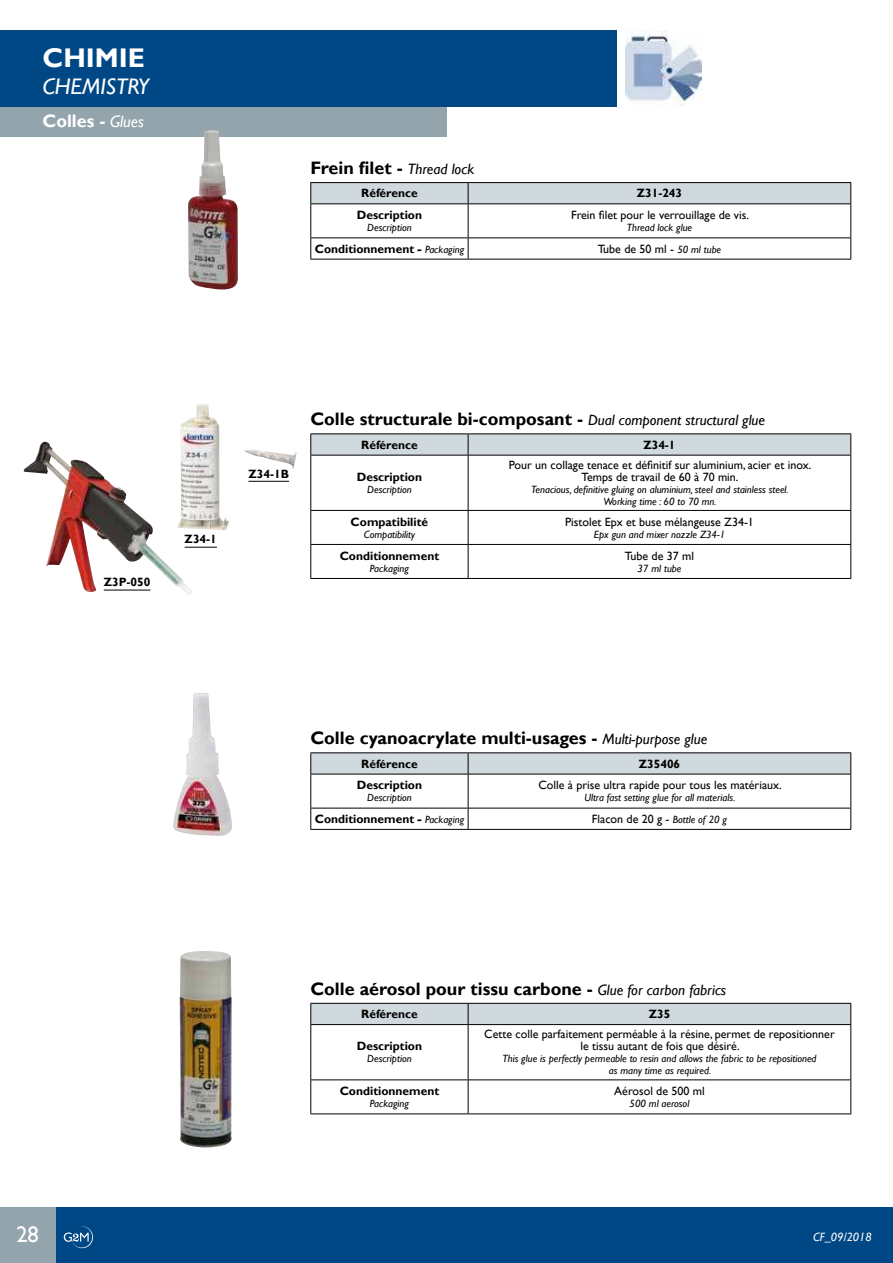
<style>
.page{position:relative;width:893px;height:1263px;background:#fff}
.page>*{position:absolute;margin:0;border:0;box-sizing:border-box;transform-origin:0 0}
.t1{font:700 27px "Gill Sans";color:#fff}
.t2{font:italic 22.5px "Gill Sans";color:#fff}
.t3{font:22.5px "Gill Sans";color:#fff}
.t4{font:700 18px "Gill Sans";color:#000}
.t5{font:700 18px "Gill Sans";color:#fff}
.t6{font:12px/12px "Gill Sans";color:#000;text-align:center}
.t7{font:700 12px "Gill Sans";color:#000}
.t8{font:italic 12px "Gill Sans";color:#fff}
.t9{font:italic 10.5px/12px "Gill Sans";color:#000;text-align:center}
.s1{font-weight:400;font-style:italic;font-size:16.5px}
.s2{font-weight:400;font-style:italic;font-size:15px}
.s3{font-style:italic}
.s4{font-weight:400;font-style:italic;font-size:10.5px}
.s5{font-style:italic;font-size:10.5px}
</style>
<div class="page">
<img style="left:625px;top:30px;width:77px;height:76px">
<div style="left:0;top:103px;width:446px;height:34px;background:#94a4ad"></div>
<div style="left:0;top:30px;width:617px;height:76px;background:#004885"></div>
<div style="left:0;top:1208px;width:893px;height:55px;background:#004885"></div>
<div style="left:0;top:1208px;width:55px;height:55px;background:#94a4ad"></div>
<svg style="left:64px;top:1226px;width:29px;height:22px"></svg>
<svg style="left:311px;top:456px;width:539px;height:122px"></svg>
<hr style="left:310px;top:433px;width:158px;height:1px;background:#000">
<hr style="left:468px;top:433px;width:383px;height:1px;background:#000">
<svg style="left:310px;top:434px;width:541px;height:21px;background:#c7d0d4"></svg>
<hr style="left:310px;top:455px;width:158px;height:1px;background:#000">
<hr style="left:310px;top:455px;width:1px;height:55px;background:#000">
<hr style="left:468px;top:455px;width:383px;height:1px;background:#000">
<hr style="left:468px;top:455px;width:1px;height:55px;background:#000">
<hr style="left:850px;top:455px;width:1px;height:55px;background:#000">
<hr style="left:310px;top:510px;width:158px;height:1px;background:#000">
<hr style="left:310px;top:511px;width:1px;height:33px;background:#000">
<hr style="left:468px;top:510px;width:383px;height:1px;background:#000">
<hr style="left:468px;top:511px;width:1px;height:33px;background:#000">
<hr style="left:850px;top:511px;width:1px;height:33px;background:#000">
<hr style="left:310px;top:544px;width:158px;height:1px;background:#000">
<hr style="left:310px;top:545px;width:1px;height:33px;background:#000">
<hr style="left:468px;top:544px;width:383px;height:1px;background:#000">
<hr style="left:468px;top:545px;width:1px;height:33px;background:#000">
<hr style="left:850px;top:545px;width:1px;height:33px;background:#000">
<hr style="left:310px;top:578px;width:158px;height:1px;background:#000">
<hr style="left:468px;top:578px;width:383px;height:1px;background:#000">
<img style="left:180px;top:404px;width:117px;height:126px">
<hr style="left:248px;top:481px;width:41px;height:1px;background:#000">
<hr style="left:185px;top:547px;width:32px;height:1px;background:#000">
<hr style="left:310px;top:752px;width:158px;height:1px;background:#000">
<hr style="left:468px;top:752px;width:383px;height:1px;background:#000">
<svg style="left:310px;top:753px;width:541px;height:76px"></svg>
<hr style="left:310px;top:829px;width:158px;height:1px;background:#000">
<hr style="left:468px;top:829px;width:383px;height:1px;background:#000">
<hr style="left:310px;top:182px;width:158px;height:1px;background:#000">
<hr style="left:468px;top:182px;width:383px;height:1px;background:#000">
<svg style="left:310px;top:183px;width:541px;height:76px"></svg>
<hr style="left:310px;top:259px;width:158px;height:1px;background:#000">
<hr style="left:468px;top:259px;width:383px;height:1px;background:#000">
<img style="left:188px;top:130px;width:50px;height:160px">
<img style="left:173px;top:693px;width:59px;height:143px">
<svg style="left:311px;top:1025px;width:539px;height:88px"></svg>
<div style="left:310px;top:1003px;width:541px;height:21px;background:#d0d9dd"></div>
<hr style="left:310px;top:1024px;width:158px;height:1px;background:#000">
<hr style="left:310px;top:1025px;width:1px;height:54px;background:#000">
<hr style="left:468px;top:1024px;width:383px;height:1px;background:#000">
<hr style="left:468px;top:1025px;width:1px;height:54px;background:#000">
<hr style="left:850px;top:1025px;width:1px;height:54px;background:#000">
<hr style="left:310px;top:1079px;width:158px;height:1px;background:#000">
<hr style="left:310px;top:1080px;width:1px;height:33px;background:#000">
<hr style="left:468px;top:1079px;width:383px;height:1px;background:#000">
<hr style="left:468px;top:1080px;width:1px;height:33px;background:#000">
<hr style="left:850px;top:1080px;width:1px;height:33px;background:#000">
<hr style="left:310px;top:1113px;width:158px;height:1px;background:#000">
<hr style="left:468px;top:1113px;width:383px;height:1px;background:#000">
<img style="left:179px;top:951px;width:53px;height:196px">
<img style="left:23px;top:442px;width:170px;height:153px">
<h1 class="t1" style="left:43px;top:41px;width:104px">CHIMIE</h1>
<h2 class="t2" style="left:43px;top:77px;width:108px">CHEMISTRY</h2>
<h3 class="t5" style="left:43px;top:110px;width:103px">Colles - <span class="s1">Glues</span></h3>
<h3 class="t4" style="left:310px;top:157px;width:165px">Frein ilet - <span class="s2">Thread lock</span></h3>
<p class="t7" style="left:361px;top:186px;width:58px">Référence</p>
<p class="t7" style="left:637px;top:186px;width:47px">Z31-243</p>
<p class="t7" style="left:357px;top:208px;width:67px">Description</p>
<p class="t9" style="left:367px;top:222px;width:46px">Description</p>
<p class="t6" style="left:571px;top:209px;width:180px">Frein ilet pour le verrouillage de vis.</p>
<p class="t9" style="left:627px;top:222px;width:67px">Thread lock glue</p>
<p class="t7" style="left:315px;top:241px;width:151px">Conditionnement <span class="s3">-</span> <span class="s4">Packaging</span></p>
<p class="t6" style="left:598px;top:243px;width:125px">Tube de 50 ml - <span class="s5">50 ml tube</span></p>
<p class="t7" style="left:104px;top:575px;width:48px">Z3P-050</p>
<p class="t7" style="left:185px;top:534px;width:34px">Z34-1</p>
<p class="t7" style="left:248px;top:468px;width:42px">Z34-1B</p>
<h3 class="t4" style="left:310px;top:408px;width:456px">Colle structurale bi-composant - <span class="s2">Dual component structural glue</span></h3>
<p class="t7" style="left:361px;top:437px;width:58px">Référence</p>
<p class="t7" style="left:643px;top:440px;width:34px">Z34-1</p>
<p class="t7" style="left:357px;top:470px;width:67px">Description</p>
<p class="t9" style="left:367px;top:484px;width:46px">Description</p>
<p class="t6" style="left:509px;top:459px;width:304px">Pour un collage tenace et déinitif sur aluminium, acier et inox.<br>Temps de travail de 60 à 70 min.</p>
<p class="t9" style="left:531px;top:484px;width:259px">Tenacious, deinitive gluing on aluminium, steel and stainless steel.<br>Working time : 60 to 70 mn.</p>
<p class="t7" style="left:351px;top:514px;width:79px">Compatibilité</p>
<p class="t9" style="left:364px;top:529px;width:52px">Compatibility</p>
<p class="t7" style="left:340px;top:548px;width:101px">Conditionnement</p>
<p class="t9" style="left:370px;top:563px;width:41px">Packaging</p>
<p class="t6" style="left:565px;top:516px;width:190px">Pistolet Epx et buse mélangeuse Z34-1</p>
<p class="t9" style="left:594px;top:529px;width:133px">Epx gun and mixer nozzle Z34-1</p>
<p class="t6" style="left:625px;top:550px;width:71px">Tube de 37 ml</p>
<p class="t9" style="left:637px;top:563px;width:45px">37 ml tube</p>
<h3 class="t4" style="left:310px;top:727px;width:398px">Colle cyanoacrylate multi-usages - <span class="s2">Multi-purpose glue</span></h3>
<p class="t7" style="left:361px;top:756px;width:58px">Référence</p>
<p class="t7" style="left:639px;top:756px;width:43px">Z35406</p>
<p class="t7" style="left:357px;top:778px;width:67px">Description</p>
<p class="t9" style="left:367px;top:792px;width:46px">Description</p>
<p class="t6" style="left:538px;top:780px;width:245px">Colle à prise ultra rapide pour tous les matériaux.</p>
<p class="t9" style="left:584px;top:792px;width:153px">Ultra fast setting glue for all materials.</p>
<p class="t7" style="left:315px;top:812px;width:151px">Conditionnement <span class="s3">-</span> <span class="s4">Packaging</span></p>
<p class="t6" style="left:592px;top:814px;width:137px">Flacon de 20 g - <span class="s5">Bottle of 20 g</span></p>
<h3 class="t4" style="left:310px;top:978px;width:417px">Colle aérosol pour tissu carbone - <span class="s2">Glue for carbon fabrics</span></h3>
<p class="t7" style="left:361px;top:1007px;width:58px">Référence</p>
<p class="t7" style="left:649px;top:1007px;width:23px">Z35</p>
<p class="t7" style="left:357px;top:1039px;width:67px">Description</p>
<p class="t9" style="left:367px;top:1054px;width:46px">Description</p>
<p class="t6" style="left:484px;top:1029px;width:352px">Cette colle parfaitement perméable à la résine, permet de repositionner le tissu autant de fois que désiré.</p>
<p class="t9" style="left:502px;top:1054px;width:316px">This glue is perfectly permeable to resin and allows the fabric to be repositioned as many time as required.</p>
<p class="t7" style="left:340px;top:1084px;width:101px">Conditionnement</p>
<p class="t9" style="left:370px;top:1098px;width:41px">Packaging</p>
<p class="t6" style="left:614px;top:1086px;width:92px">Aérosol de 500 ml</p>
<p class="t9" style="left:630px;top:1098px;width:61px">500 ml aerosol</p>
<h2 class="t3" style="left:16px;top:1225px;width:24px">28</h2>
<p class="t8" style="left:813px;top:1232px;width:60px">CF_09/2018</p>
</div>
